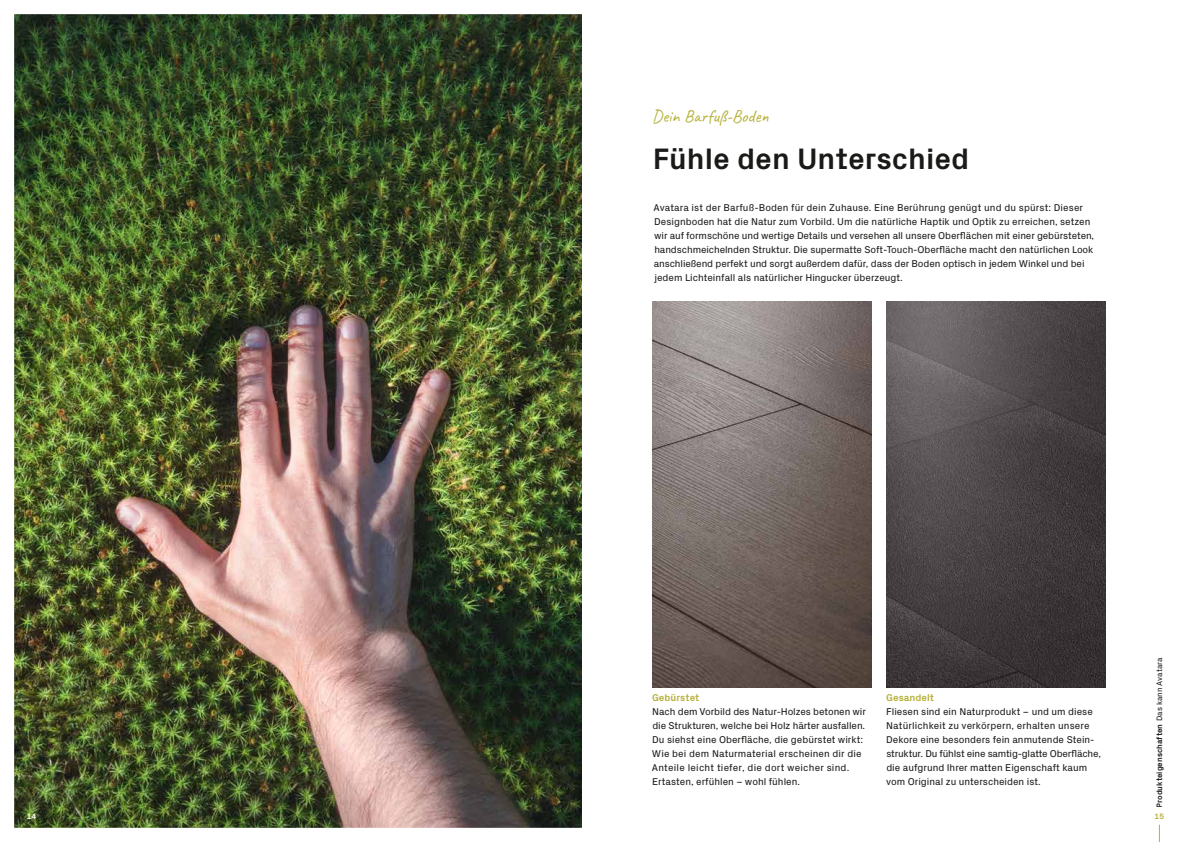
<style>
.page{position:relative;width:1191px;height:842px;background:#fff}
.page>*{position:absolute;margin:0;border:0;box-sizing:border-box;transform-origin:0 0}
.t1{font:700 30px "Px Grotesk";color:#1a1a18}
.t2{font:18px "Caveat";color:#b6b138}
.t3{font:10px/14px "Px Grotesk";color:#1a1a18}
.t4{font:700 10px "Px Grotesk";color:#b6b138}
.t5{font:700 8px "Px Grotesk";color:#1a1a18}
.t6{font:700 8px "Px Grotesk";color:#fff}
.t7{font:700 8px "Px Grotesk";color:#b6b138}
.s1{font-weight:400}
</style>
<div class="page">
<img style="left:14px;top:14px;width:1146px;height:828px">
<div style="left:1148px;top:807px;width:22px;height:19px;background:#fff"></div>
<svg style="left:1158px;top:825px;width:1px;height:17px"></svg>
<h2 class="t2" style="left:652px;top:104px;width:118px">Dein Barfuß-Boden</h2>
<h1 class="t1" style="left:652px;top:137px;width:318px">Fühle den Unterschied</h1>
<p class="t3" style="left:653px;top:200px;width:442px">Avatara ist der Barfuß-Boden für dein Zuhause. Eine Berührung genügt und du spürst: Dieser Designboden hat die Natur zum Vorbild. Um die natürliche Haptik und Optik zu erreichen, setzen wir auf formschöne und wertige Details und versehen all unsere Oberflächen mit einer gebürsteten, handschmeichelnden Struktur. Die supermatte Soft-Touch-Oberfläche macht den natürlichen Look anschließend perfekt und sorgt außerdem dafür, dass der Boden optisch in jedem Winkel und bei jedem Lichteinfall als natürlicher Hingucker überzeugt.</p>
<p class="t4" style="left:652px;top:690px;width:49px">Gebürstet</p>
<p class="t4" style="left:886px;top:691px;width:49px">Gesandelt</p>
<p class="t3" style="left:652px;top:704px;width:215px">Nach dem Vorbild des Natur-Holzes betonen wir die Strukturen, welche bei Holz härter ausfallen.<br>Du siehst eine Oberfläche, die gebürstet wirkt:<br>Wie bei dem Naturmaterial erscheinen dir die Anteile leicht tiefer, die dort weicher sind.<br>Ertasten, erfühlen – wohl fühlen.</p>
<p class="t3" style="left:886px;top:704px;width:216px">Fliesen sind ein Naturprodukt – und um diese Natürlichkeit zu verkörpern, erhalten unsere Dekore eine besonders fein anmutende Stein&shy;struktur. Du fühlst eine samtig-glatte Oberfläche, die aufgrund Ihrer matten Eigenschaft kaum vom Original zu unterscheiden ist.</p>
<p class="t5" style="left:1153px;top:808px;width:152px;rotate:-90deg">Produkteigenschaften <span class="s1">Das kann Avatara</span></p>
<p class="t6" style="left:27px;top:810px;width:11px">14</p>
<p class="t7" style="left:1154px;top:810px;width:11px">15</p>
</div>
